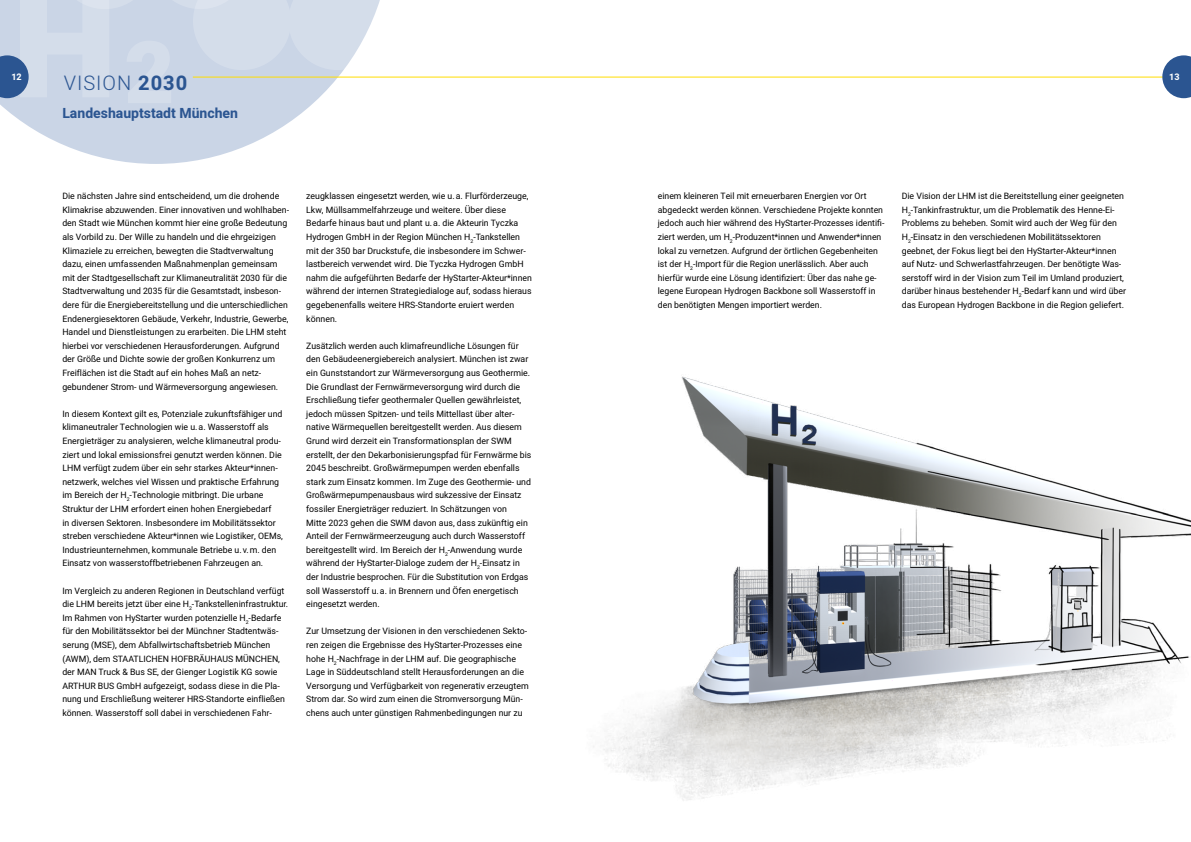
<style>
.page{position:relative;width:1191px;height:842px;background:#fff}
.page>*{position:absolute;margin:0;border:0;box-sizing:border-box;transform-origin:0 0}
.t1{font:300 20px "Heebo";letter-spacing:.05em;color:#2b5591}
.t2{font:700 14px "Heebo";color:#2b5591}
.t3{font:700 9px "Heebo";color:#fff}
.t4{font:8.8px/13.6px "Heebo";color:#000}
.s1{font-weight:700}
</style>
<div class="page">
<svg style="left:0;top:76px;width:391px;height:88px;fill:#cad5e6"></svg>
<svg style="left:0;top:0;width:386px;height:103px;background:#cfd8e7"></svg>
<hr style="left:193px;top:77px;width:998px;height:1px;background:#fd0">
<svg style="left:1162px;top:55px;width:29px;height:43px"></svg>
<img style="left:593px;top:376px;width:598px;height:425px">
<p class="t3" style="left:11px;top:70px;width:12px">12</p>
<h1 class="t1" style="left:64px;top:69px;width:125px">VISION <span class="s1">2030</span></h1>
<p class="t3" style="left:1169px;top:70px;width:12px">13</p>
<h2 class="t2" style="left:62px;top:103px;width:177px">Landeshauptstadt München</h2>
<p class="t4" style="left:62px;top:189px;width:228px">Die nächsten Jahre sind entscheidend, um die drohende Klimakrise abzuwenden. Einer innovativen und wohlhaben&shy;den Stadt wie München kommt hier eine große Bedeutung als Vorbild zu. Der Wille zu handeln und die ehrgeizigen Klimaziele zu erreichen, bewegten die Stadtverwaltung dazu, einen umfassenden Maßnahmenplan gemeinsam mit der Stadtgesellschaft zur Klimaneutralität 2030 für die Stadtverwaltung und 2035 für die Gesamtstadt, insbeson&shy;dere für die Energiebereitstellung und die unterschiedlichen Endenergiesektoren Gebäude, Verkehr, Industrie, Gewerbe, Handel und Dienstleistungen zu erarbeiten. Die LHM steht hierbei vor verschiedenen Herausforderungen. Aufgrund der Größe und Dichte sowie der großen Konkurrenz um Freiflächen ist die Stadt auf ein hohes Maß an netz&shy;gebundener Strom- und Wärmeversorgung angewiesen.</p>
<p class="t4" style="left:62px;top:407px;width:222px">In diesem Kontext gilt es, Potenziale zukunftsfähiger und klimaneutraler Technologien wie u.a. Wasserstoff als Energieträger zu analysieren, welche klimaneutral produ&shy;ziert und lokal emissionsfrei genutzt werden können. Die LHM verfügt zudem über ein sehr starkes Akteur*innen&shy;netzwerk, welches viel Wissen und praktische Erfahrung im Bereich der H<sub>2</sub>-Technologie mitbringt. Die urbane Struktur der LHM erfordert einen hohen Energiebedarf<br>in diversen Sektoren. Insbesondere im Mobilitätssektor streben verschiedene Akteur*innen wie Logistiker, OEMs, Industrieunternehmen, kommunale Betriebe u. v.m. den Einsatz von wasserstoffbetriebenen Fahrzeugen an.</p>
<p class="t4" style="left:62px;top:584px;width:227px">Im Vergleich zu anderen Regionen in Deutschland verfügt die LHM bereits jetzt über eine H<sub>2</sub>-Tankstelleninfrastruktur.<br>Im Rahmen von HyStarter wurden potenzielle H<sub>2</sub>-Bedarfe für den Mobilitätssektor bei der Münchner Stadtentwäs&shy;serung (MSE), dem Abfallwirtschaftsbetrieb München (AWM), dem STAATLICHEN HOFBRÄUHAUS MÜNCHEN, der MAN Truck &amp; Bus SE, der Gienger Logistik KG sowie ARTHUR BUS GmbH aufgezeigt, sodass diese in die Pla&shy;nung und Erschließung weiterer HRS-Standorte einfließen können. Wasserstoff soll dabei in verschiedenen Fahr-</p>
<p class="t4" style="left:306px;top:189px;width:227px">zeugklassen eingesetzt werden, wie u.a. Flurförderzeuge, Lkw, Müllsammelfahrzeuge und weitere. Über diese Bedarfe hinaus baut und plant u.a. die Akteurin Tyczka Hydrogen GmbH in der Region München H<sub>2</sub>-Tankstellen mit der 350 bar Druckstufe, die insbesondere im Schwer&shy;lastbereich verwendet wird. Die Tyczka Hydrogen GmbH nahm die aufgeführten Bedarfe der HyStarter-Akteur*innen während der internen Strategiedialoge auf, sodass hieraus gegebenenfalls weitere HRS-Standorte eruiert werden können.</p>
<p class="t4" style="left:306px;top:339px;width:227px">Zusätzlich werden auch klimafreundliche Lösungen für den Gebäudeenergiebereich analysiert. München ist zwar ein Gunststandort zur Wärmeversorgung aus Geothermie.<br>Die Grundlast der Fernwärmeversorgung wird durch die Erschließung tiefer geothermaler Quellen gewährleistet, jedoch müssen Spitzen- und teils Mittellast über alter&shy;native Wärmequellen bereitgestellt werden. Aus diesem Grund wird derzeit ein Transformationsplan der SWM erstellt, der den Dekarbonisierungspfad für Fernwärme bis 2045 beschreibt. Großwärmepumpen werden ebenfalls stark zum Einsatz kommen. Im Zuge des Geothermie- und Großwärmepumpenausbaus wird sukzessive der Einsatz fossiler Energieträger reduziert. In Schätzungen von<br>Mitte 2023 gehen die SWM davon aus, dass zukünftig ein Anteil der Fernwärmeerzeugung auch durch Wasserstoff bereitgestellt wird. Im Bereich der H<sub>2</sub>-Anwendung wurde während der HyStarter-Dialoge zudem der H<sub>2</sub>-Einsatz in der Industrie besprochen. Für die Substitution von Erdgas soll Wasserstoff u.a. in Brennern und Öfen energetisch eingesetzt werden.</p>
<p class="t4" style="left:306px;top:624px;width:224px">Zur Umsetzung der Visionen in den verschiedenen Sekto&shy;ren zeigen die Ergebnisse des HyStarter-Prozesses eine hohe H<sub>2</sub>-Nachfrage in der LHM auf. Die geographische Lage in Süddeutschland stellt Herausforderungen an die Versorgung und Verfügbarkeit von regenerativ erzeugtem Strom dar. So wird zum einen die Stromversorgung Mün&shy;chens auch unter günstigen Rahmenbedingungen nur zu</p>
<p class="t4" style="left:658px;top:189px;width:228px">einem kleineren Teil mit erneuerbaren Energien vor Ort abgedeckt werden können. Verschiedene Projekte konnten jedoch auch hier während des HyStarter-Prozesses identifi&shy;ziert werden, um H<sub>2</sub>-Produzent*innen und Anwender*innen lokal zu vernetzen. Aufgrund der örtlichen Gegebenheiten ist der H<sub>2</sub>-Import für die Region unerlässlich. Aber auch hierfür wurde eine Lösung identifiziert: Über das nahe ge&shy;legene European Hydrogen Backbone soll Wasserstoff in den benötigten Mengen importiert werden.</p>
<p class="t4" style="left:901px;top:189px;width:226px">Die Vision der LHM ist die Bereitstellung einer geeigneten H<sub>2</sub>-Tankinfrastruktur, um die Problematik des Henne-Ei-Problems zu beheben. Somit wird auch der Weg für den H<sub>2</sub>-Einsatz in den verschiedenen Mobilitätssektoren geebnet, der Fokus liegt bei den HyStarter-Akteur*innen auf Nutz- und Schwerlastfahrzeugen. Der benötigte Was&shy;serstoff wird in der Vision zum Teil im Umland produziert, darüber hinaus bestehender H<sub>2</sub>-Bedarf kann und wird über das European Hydrogen Backbone in die Region geliefert.</p>
</div>
